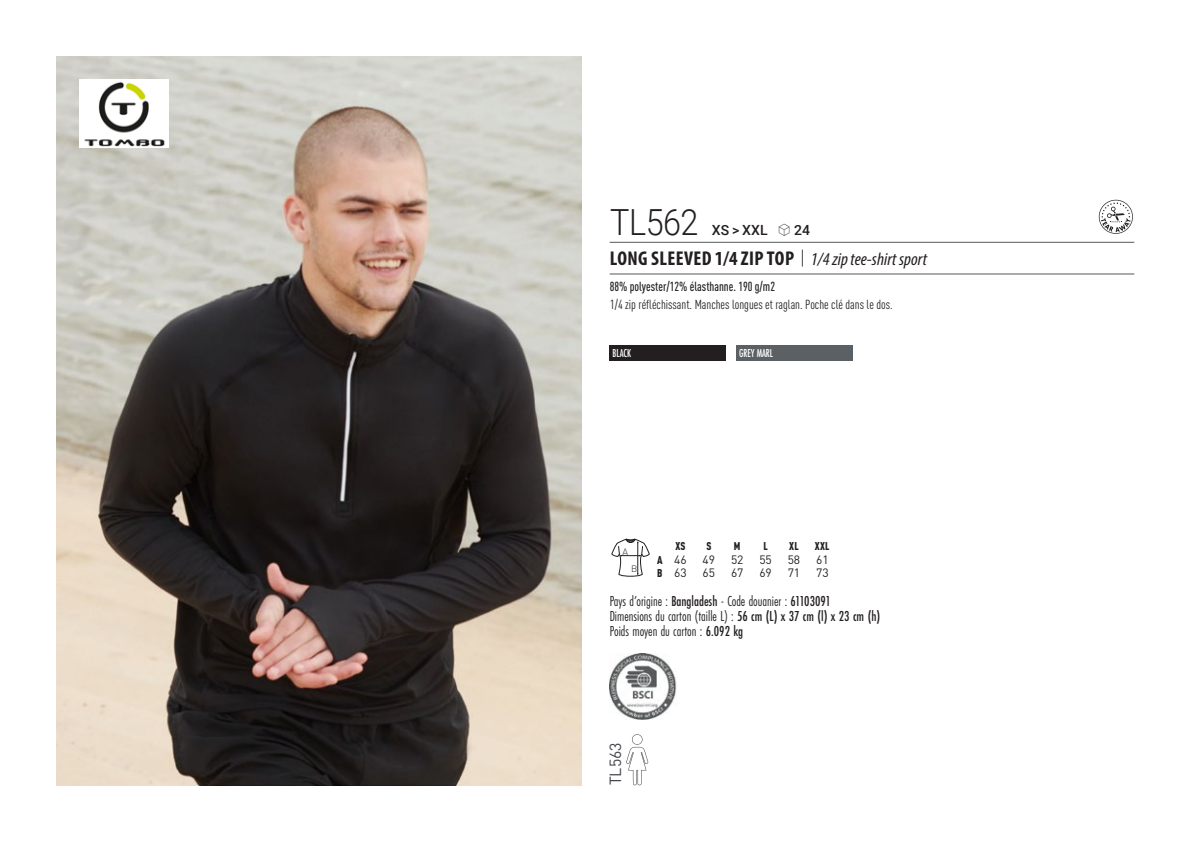
<style>
.page{position:relative;width:1191px;height:842px;background:#fff}
.page>*{position:absolute;margin:0;border:0;box-sizing:border-box;transform-origin:0 0}
.t1{font:300 36px "Roboto";letter-spacing:-.015em;color:#231f20;scale:.9 1}
.t2{font:700 condensed 20px "Myriad Pro";letter-spacing:.02em;color:#231f20}
.t3{font:16px "DIN Pro";color:#43444c}
.t4{font:15px "Futura PT Cond";color:#231f20;scale:.95 1}
.t5{font:500 14px "Roboto";letter-spacing:.005em;color:#231f20}
.t6{font:condensed 13px "DIN Pro";color:#231f20}
.grammage_2020{font:500 condensed 13px "DIN Pro";color:#231f20;scale:.95 1}
._88_tailles_tab_maig{font:12px "DIN Pro";color:#231f20}
.Coloris_nuancier_bla{font:500 12px "Futura PT Cond";letter-spacing:-.01em;color:#fff;scale:.9 1}
._88_tailles_tab_maig-2{font:900 condensed 11.2px "DIN Pro";letter-spacing:.02em;color:#231f20;scale:.95 1}
.t7{font:300 9.2px "DIN";color:#231f20}
.s1{font-family:"Linotype Shapeshifter";font-weight:400;font-size:16px}
.s2{font-family:"Roboto Condensed";font-weight:300;font-stretch:normal}
.s3{font-family:"Myriad Variable Concept";font-weight:400;font-style:italic;font-stretch:normal;font-size:18px}
.s4{font-weight:900;font-stretch:condensed;font-size:11.2px}
.s5{font-weight:500}
</style>
<div class="page">
<img style="left:57px;top:57px;width:524px;height:728px">
<img style="left:79px;top:79px;width:90px;height:68px">
<div style="left:609px;top:345px;width:117px;height:16px;background:#231f20"></div>
<div style="left:736px;top:345px;width:116px;height:16px;background:#5b6064"></div>
<svg style="left:626px;top:734px;width:22px;height:51px"></svg>
<svg style="left:1098px;top:200px;width:34px;height:34px"></svg>
<svg style="left:611px;top:539px;width:38px;height:37px"></svg>
<img style="left:609px;top:654px;width:68px;height:66px">
<hr style="left:609px;top:242px;width:525px;height:1px;background:#57585a">
<hr style="left:609px;top:274px;width:525px;height:1px;background:#57585a">
<p class="t1" style="left:610px;top:197px;width:100px">TL562</p>
<p class="t5" style="left:712px;top:220px;width:100px">XS &gt; XXL <span class="s1">S</span> 24</p>
<p class="t2" style="left:610px;top:246px;width:319px">LONG SLEEVED 1/4 ZIP TOP <span class="s2">|</span> <span class="s3">1/4 zip tee-shirt sport</span></p>
<p class="grammage_2020" style="left:609px;top:277px;width:176px">88% polyester/12% élasthanne. 190 g/m2</p>
<p class="t6" style="left:610px;top:295px;width:284px">1/4 zip réfléchissant. Manches longues et raglan. Poche clé dans le dos.</p>
<p class="Coloris_nuancier_bla" style="left:612px;top:346px;width:22px">BLACK</p>
<p class="Coloris_nuancier_bla" style="left:739px;top:346px;width:39px">GREY MARL</p>
<p class="t7" style="left:622px;top:546px;width:7px">A</p>
<p class="t7" style="left:631px;top:563px;width:8px">B</p>
<p class="_88_tailles_tab_maig-2" style="left:675px;top:538px;width:12px">XS</p>
<p class="_88_tailles_tab_maig-2" style="left:706px;top:538px;width:7px">S</p>
<p class="_88_tailles_tab_maig-2" style="left:734px;top:538px;width:8px">M</p>
<p class="_88_tailles_tab_maig-2" style="left:763px;top:538px;width:6px">L</p>
<p class="_88_tailles_tab_maig-2" style="left:789px;top:538px;width:12px">XL</p>
<p class="_88_tailles_tab_maig-2" style="left:815px;top:538px;width:17px">XXL</p>
<p class="_88_tailles_tab_maig" style="left:657px;top:550px;width:31px"><span class="s4">A</span> 46</p>
<p class="_88_tailles_tab_maig" style="left:702px;top:550px;width:14px">49</p>
<p class="_88_tailles_tab_maig" style="left:731px;top:550px;width:14px">52</p>
<p class="_88_tailles_tab_maig" style="left:759px;top:550px;width:14px">55</p>
<p class="_88_tailles_tab_maig" style="left:787px;top:550px;width:14px">58</p>
<p class="_88_tailles_tab_maig" style="left:816px;top:550px;width:14px">61</p>
<p class="_88_tailles_tab_maig" style="left:657px;top:564px;width:31px"><span class="s4">B</span> 63</p>
<p class="_88_tailles_tab_maig" style="left:702px;top:564px;width:14px">65</p>
<p class="_88_tailles_tab_maig" style="left:731px;top:564px;width:14px">67</p>
<p class="_88_tailles_tab_maig" style="left:759px;top:564px;width:14px">69</p>
<p class="_88_tailles_tab_maig" style="left:787px;top:564px;width:14px">71</p>
<p class="_88_tailles_tab_maig" style="left:816px;top:564px;width:14px">73</p>
<p class="t4" style="left:609px;top:592px;width:234px">Pays d’origine : <span class="s5">Bangladesh</span> - Code douanier : <span class="s5">61103091</span></p>
<p class="t4" style="left:609px;top:607px;width:286px">Dimensions du carton (taille L) : <span class="s5">56 cm (L) x 37 cm (l) x 23 cm (h)</span></p>
<p class="t4" style="left:609px;top:622px;width:142px">Poids moyen du carton : <span class="s5">6.092 kg</span></p>
<p class="t3" style="left:602px;top:785px;width:44px;rotate:-90deg">TL563</p>
</div>
